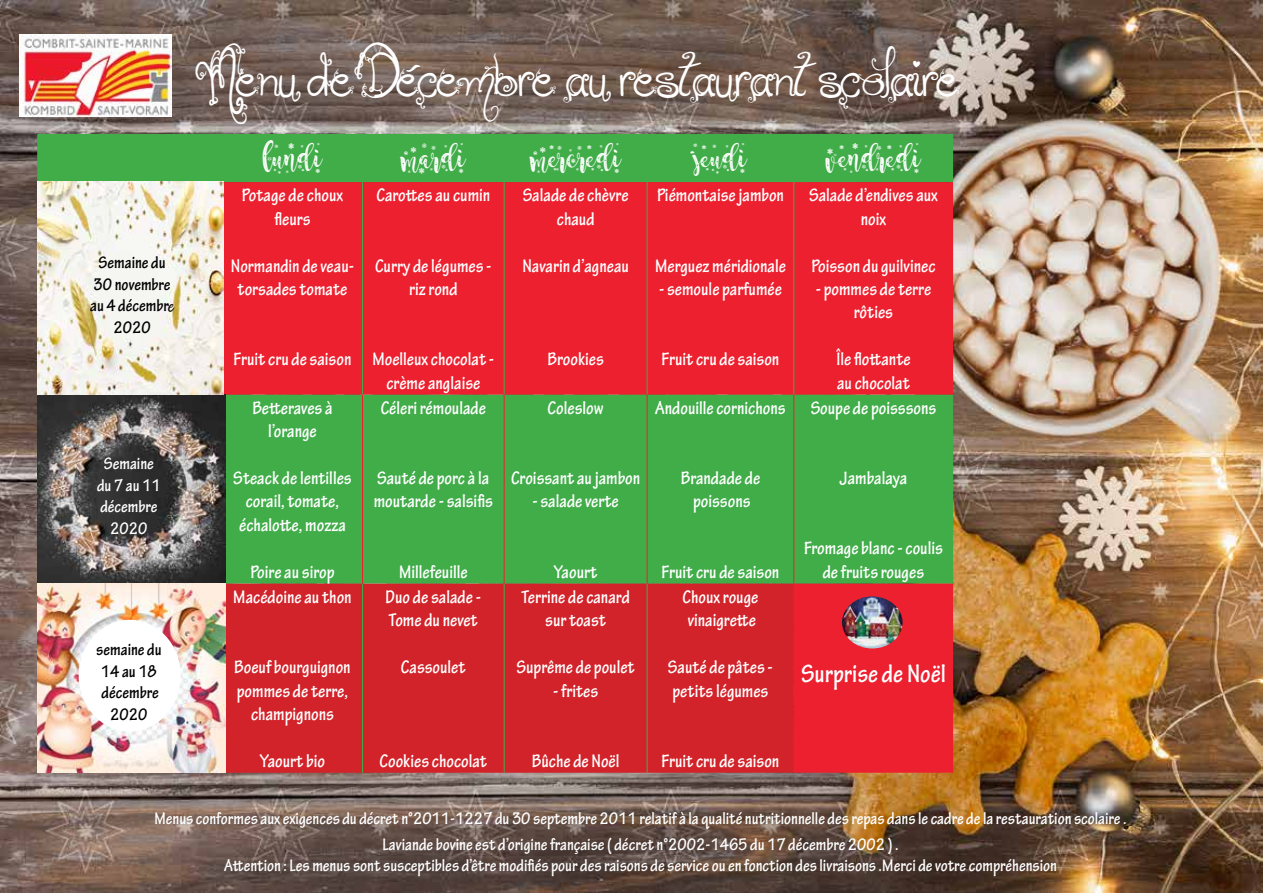
<style>
.page{position:relative;width:1263px;height:893px;background:#fff}
.page>*{position:absolute;margin:0;border:0;box-sizing:border-box;transform-origin:0 0}
.t1{font:45px "Holiday Home";color:#fff}
.t2{font:36px "Snowballs";color:#fff}
.t3{font:700 condensed 27px "Tekton Pro";color:#fff}
.t4{font:700 condensed 19.5px/23.4px "Tekton Pro";color:#fff;text-align:center}
.t5{font:700 condensed 18px/21.6px "Tekton Pro";color:#fff;text-align:center}
.t6{font:700 condensed 18px/21.6px "Tekton Pro";color:#000;text-align:center}
.s1{font-family:"Christmas Time Personal Use Regula";font-weight:400;font-stretch:normal}
</style>
<div class="page">
<img style="left:0;top:0;width:1263px;height:893px">
<div style="left:37px;top:134px;width:916px;height:48px;background:#41ad49"></div>
<svg style="left:223px;top:182px;width:730px;height:591px;background:#a35c3a"></svg>
<div style="left:225px;top:584px;width:569px;height:189px;background:#d2232a"></div>
<hr style="left:362px;top:134px;width:1px;height:48px;background:#41ad49">
<hr style="left:504px;top:134px;width:1px;height:48px;background:#41ad49">
<hr style="left:647px;top:134px;width:1px;height:48px;background:#41ad49">
<hr style="left:793px;top:134px;width:1px;height:48px;background:#41ad49">
<hr style="left:362px;top:182px;width:1px;height:213px;background:#41ad49">
<hr style="left:504px;top:182px;width:1px;height:213px;background:#41ad49">
<hr style="left:647px;top:182px;width:1px;height:213px;background:#41ad49">
<hr style="left:793px;top:182px;width:1px;height:213px;background:#41ad49">
<hr style="left:362px;top:584px;width:1px;height:189px;background:#41ad49">
<hr style="left:504px;top:584px;width:1px;height:189px;background:#41ad49">
<hr style="left:647px;top:584px;width:1px;height:189px;background:#41ad49">
<hr style="left:362px;top:395px;width:1px;height:189px;background:#ed202f">
<hr style="left:504px;top:395px;width:1px;height:189px;background:#ed202f">
<hr style="left:647px;top:395px;width:1px;height:189px;background:#ed202f">
<hr style="left:793px;top:395px;width:1px;height:189px;background:#ed202f">
<img style="left:19px;top:34px;width:152px;height:83px">
<img style="left:37px;top:394px;width:188px;height:379px">
<img style="left:37px;top:182px;width:186px;height:212px">
<div style="left:79px;top:620px;width:102px;height:111px;background:#fff;border-radius:50%"></div>
<img style="left:842px;top:596px;width:60px;height:52px">
<p class="t6" style="left:90px;top:252px;width:85px">Semaine du<br>30 novembre au 4 décembr<span class="s1">e<br></span>2020</p>
<p class="t5" style="left:97px;top:453px;width:65px">Semaine du 7 au 11 décembre<br>2020</p>
<p class="t6" style="left:96px;top:639px;width:67px">semaine du<br>14 au 18 décembre<br>2020</p>
<h1 class="t1" style="left:197px;top:54px;width:764px">Menu de Décembre au restaurant scolaire</h1>
<h2 class="t2" style="left:263px;top:139px;width:61px">LUNDI</h2>
<h2 class="t2" style="left:401px;top:139px;width:67px">MARDI</h2>
<h2 class="t2" style="left:530px;top:139px;width:93px">MERCREDI</h2>
<h2 class="t2" style="left:694px;top:139px;width:55px">JEUDI</h2>
<h2 class="t2" style="left:826px;top:139px;width:97px">VENDREDI</h2>
<p class="t4" style="left:242px;top:184px;width:103px">Potage de choux fleurs</p>
<p class="t4" style="left:231px;top:254px;width:125px">Normandin de veau&shy;torsades tomate</p>
<p class="t4" style="left:809px;top:184px;width:130px">Salade d’endives aux noix</p>
<p class="t4" style="left:811px;top:254px;width:126px">Poisson du guilvinec</p>
<p class="t4" style="left:816px;top:278px;width:117px">- pommes de terre rôties</p>
<p class="t4" style="left:836px;top:348px;width:76px;text-align:left">Île flottante au chocolat</p>
<p class="t4" style="left:657px;top:184px;width:129px">Piémontaise jambon</p>
<p class="t4" style="left:523px;top:184px;width:107px">Salade de chèvre chaud</p>
<p class="t4" style="left:522px;top:254px;width:108px">Navarin d’agneau</p>
<p class="t4" style="left:376px;top:184px;width:115px">Carottes au cumin</p>
<p class="t4" style="left:375px;top:254px;width:118px">Curry de légumes - riz rond</p>
<p class="t4" style="left:655px;top:254px;width:132px">Merguez méridionale</p>
<p class="t4" style="left:659px;top:278px;width:124px">- semoule parfumée</p>
<p class="t4" style="left:372px;top:348px;width:123px">Moelleux chocolat - crème anglaise</p>
<p class="t4" style="left:547px;top:348px;width:58px">Brookies</p>
<p class="t4" style="left:234px;top:348px;width:119px">Fruit cru de saison</p>
<p class="t4" style="left:662px;top:348px;width:119px">Fruit cru de saison</p>
<p class="t4" style="left:252px;top:396px;width:82px">Betteraves à l’orange</p>
<p class="t4" style="left:233px;top:467px;width:120px">Steack de lentilles corail, tomate, échalotte, mozza</p>
<p class="t4" style="left:250px;top:560px;width:86px">Poire au sirop</p>
<p class="t4" style="left:233px;top:585px;width:120px">Macédoine au thon</p>
<p class="t4" style="left:234px;top:656px;width:118px">Boeuf bourguignon pommes de terre, champignons</p>
<p class="t4" style="left:260px;top:749px;width:67px">Yaourt bio</p>
<p class="t4" style="left:381px;top:396px;width:107px">Céleri rémoulade</p>
<p class="t4" style="left:548px;top:396px;width:58px">Coleslow</p>
<p class="t4" style="left:655px;top:396px;width:132px">Andouille cornichons</p>
<p class="t4" style="left:811px;top:396px;width:127px">Soupe de poisssons</p>
<p class="t4" style="left:374px;top:467px;width:121px;text-align:left">Sauté de porc à la moutarde - salsifis</p>
<p class="t4" style="left:511px;top:467px;width:131px">Croissant au jambon</p>
<p class="t4" style="left:532px;top:490px;width:88px">- salade verte</p>
<p class="t4" style="left:681px;top:467px;width:81px">Brandade de poissons</p>
<p class="t4" style="left:839px;top:467px;width:69px">Jambalaya</p>
<p class="t4" style="left:399px;top:560px;width:70px">Millefeuille</p>
<p class="t4" style="left:554px;top:560px;width:45px">Yaourt</p>
<p class="t4" style="left:661px;top:560px;width:119px">Fruit cru de saison</p>
<p class="t4" style="left:804px;top:537px;width:140px">Fromage blanc - coulis de fruits rouges</p>
<p class="t4" style="left:386px;top:585px;width:97px;text-align:left">Duo de salade -<br>Tome du nevet</p>
<p class="t4" style="left:401px;top:656px;width:66px">Cassoulet</p>
<p class="t4" style="left:521px;top:585px;width:110px">Terrine de canard sur toast</p>
<p class="t4" style="left:516px;top:656px;width:120px">Suprême de poulet</p>
<p class="t4" style="left:553px;top:679px;width:47px">- frites</p>
<p class="t4" style="left:682px;top:585px;width:77px;text-align:left">Choux rouge vinaigrette</p>
<p class="t4" style="left:668px;top:656px;width:106px;text-align:left">Sauté de pâtes - petits légumes</p>
<h3 class="t3" style="left:801px;top:658px;width:146px">Surprise de Noël</h3>
<p class="t4" style="left:379px;top:749px;width:109px">Cookies chocolat</p>
<p class="t4" style="left:532px;top:749px;width:89px">Bûche de Noël</p>
<p class="t4" style="left:661px;top:749px;width:119px">Fruit cru de saison</p>
<p class="t5" style="left:154px;top:806px;width:974px;line-height:25.2px">Menus conformes aux exigences du décret n°2011-1227 du 30 septembre 2011 relatif à la qualité nutritionnelle des repas dans le cadre de la restauration scolaire .<br>Laviande bovine est d’origine française ( décret n°2002-1465 du 17 décembre 2002 ) .</p>
<p class="t5" style="left:224px;top:855px;width:834px">Attention : Les menus sont susceptibles d’être modifiés pour des raisons de service ou en fonction des livraisons .Merci de votre compréhension</p>
</div>
